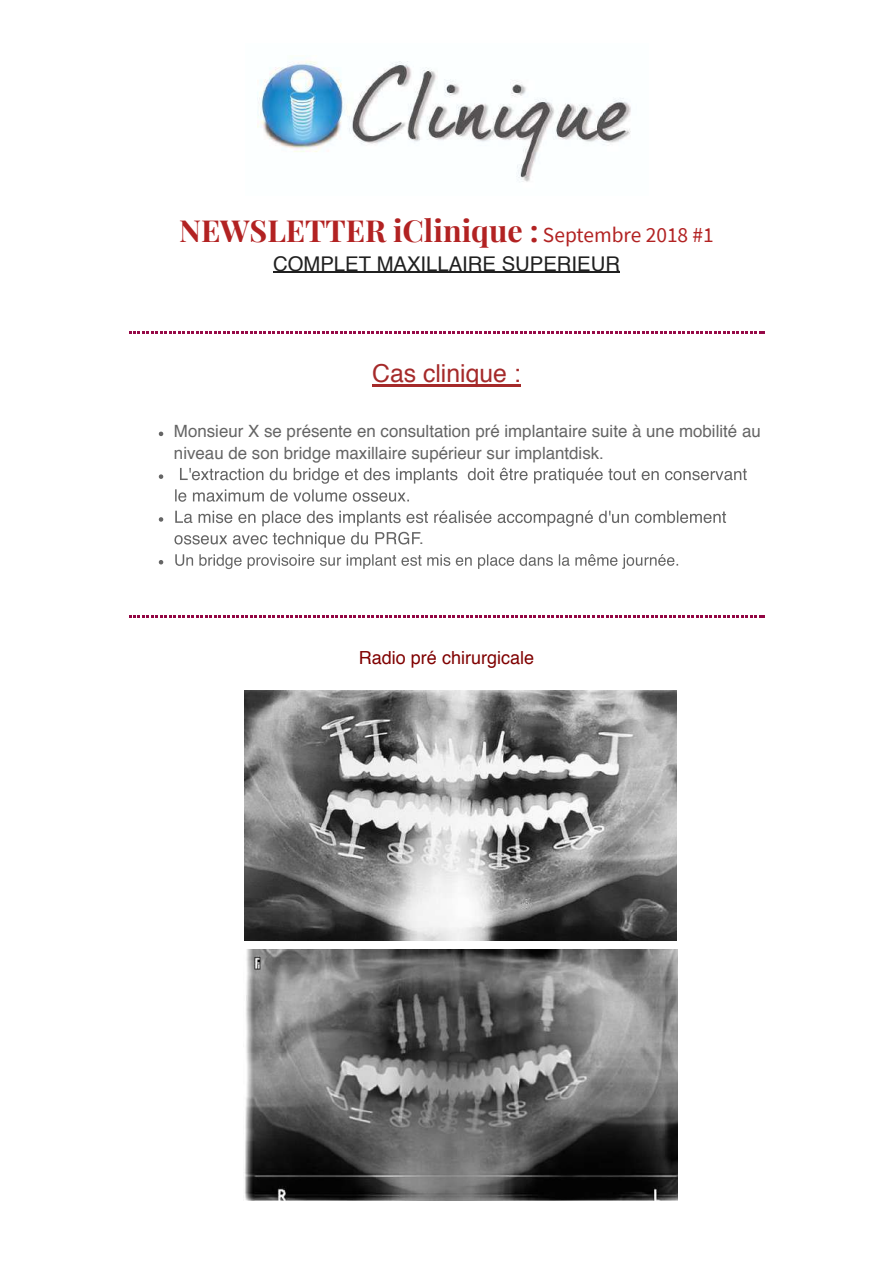
<style>
.page{position:relative;width:893px;height:1262px;background:#fff}
.page>*{position:absolute;margin:0;border:0;box-sizing:border-box;transform-origin:0 0}
.t1{font:700 30.45px "Playfair Display";color:#b22222}
.t2{font:24.75px "Helvetica";color:#a52a2a}
.t3{font:20.25px "Helvetica";color:#202020}
.t4{font:18px "Helvetica";color:#800000}
.t5{font:16.95px/21.5px "Helvetica";color:#656565}
.s1{font-family:"Source Sans Pro";font-weight:400;font-size:21.45px}
</style>
<div class="page">
<svg style="left:129px;top:331px;width:635px;height:3px"></svg>
<svg style="left:129px;top:615px;width:635px;height:2px"></svg>
<img style="left:257px;top:60px;width:374px;height:122px">
<hr style="left:273px;top:272px;width:347px;height:1px;background:#202020">
<hr style="left:372px;top:384px;width:149px;height:2px;background:#a52a2a">
<svg style="left:159px;top:431px;width:4px;height:5px"></svg>
<svg style="left:159px;top:474px;width:4px;height:5px"></svg>
<svg style="left:175px;top:467px;width:571px;height:35px"></svg>
<svg style="left:159px;top:517px;width:4px;height:4px"></svg>
<svg style="left:175px;top:510px;width:551px;height:16px"></svg>
<svg style="left:174px;top:532px;width:246px;height:16px"></svg>
<svg style="left:159px;top:560px;width:4px;height:4px"></svg>
<svg style="left:175px;top:554px;width:503px;height:15px"></svg>
<img style="left:244px;top:949px;width:433px;height:251px">
<img style="left:244px;top:690px;width:432px;height:250px">
<h1 class="t1" style="left:179px;top:207px;width:536px">NEWSLETTER iClinique : <span class="s1">Septembre 2018 #1</span></h1>
<p class="t3" style="left:273px;top:248px;width:348px">COMPLET MAXILLAIRE SUPERIEUR</p>
<h2 class="t2" style="left:372px;top:354px;width:150px">Cas clinique :</h2>
<p class="t5" style="left:174px;top:421px;width:588px">Monsieur X se présente en consultation pré implantaire suite à une mobilité au niveau de son bridge maxillaire supérieur sur implantdisk.</p>
<p class="t5" style="left:419px;top:528px;width:6px">.</p>
<p class="t4" style="left:359px;top:643px;width:177px">Radio pré chirurgicale</p>
</div>
